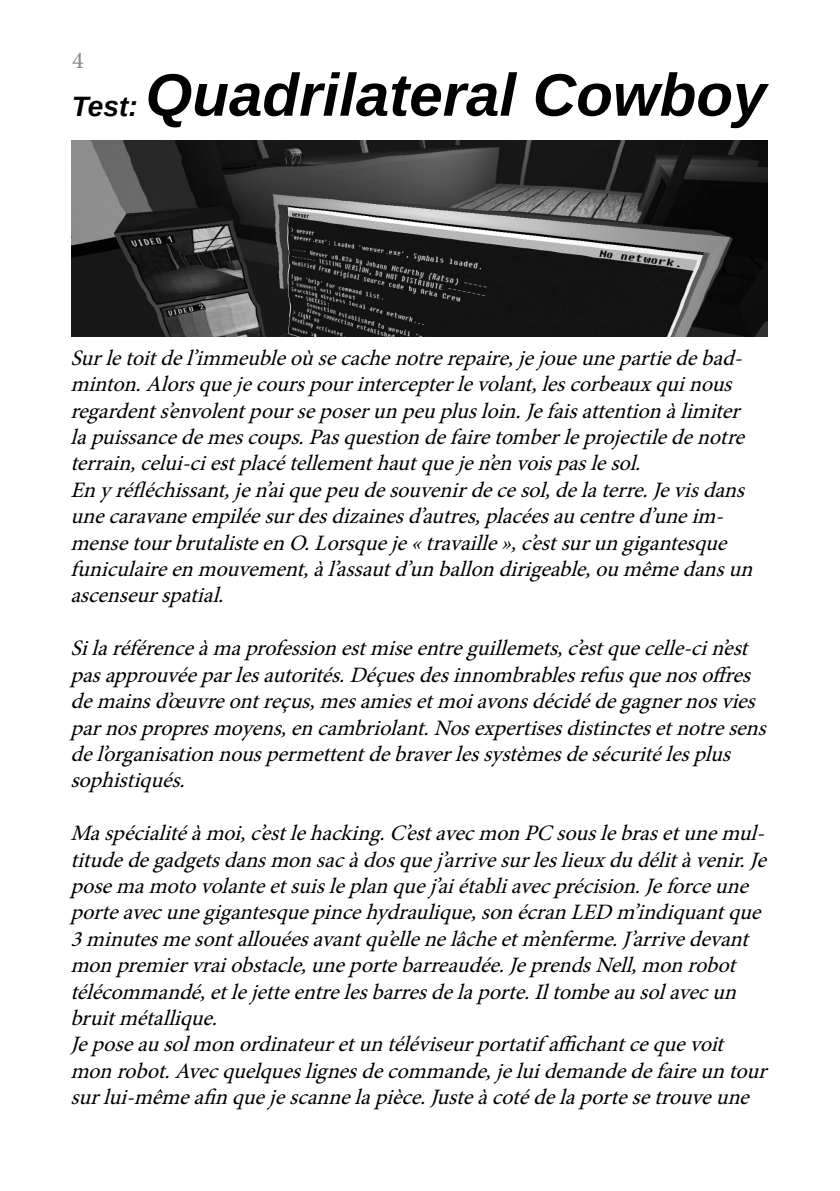
<style>
.page{position:relative;width:840px;height:1191px;background:#fff}
.page>*{position:absolute;margin:0;border:0;box-sizing:border-box;transform-origin:0 0}
.t1{font:italic 700 60px "Liberation Sans";color:#000}
.t2{font:24px "Minion Pro";color:#878787}
.t3{font:italic 22px/26.4px "Minion Pro";letter-spacing:.005em;color:#000}
.s1{font-size:28px}
</style>
<div class="page">
<img style="left:71px;top:140px;width:696px;height:196px">
<p class="t2" style="left:72px;top:45px;width:13px">4</p>
<p class="t1" style="left:72px;top:54px;width:695px"><span class="s1">Test:</span> Quadrilateral Cowboy</p>
<p class="t3" style="left:70px;top:345px;width:691px">Surletoitdel’immeubleoùsecachenotrerepaire,jejoueunepartiedebad&shy;minton.Alorsquejecourspourintercepterlevolant,lescorbeauxquinous regardents’envolentpourseposerunpeuplusloin.Jefaisattentionàlimiter lapuissancedemescoups.Pasquestiondefairetomberleprojectiledenotre terrain,celui-ciestplacétellementhautquejen’envoispaslesol.<br>Enyréfléchissant,j en’aiquepeudesouvenirdecesol,delaterre.Jevisdans unecaravaneempiléesurdesdizainesd’autres,placéesaucentred’uneim&shy;mensetourbrutalisteenO.Lorsquej e«travaille»,c’estsurungigantesque funiculaireenmouvement,àl’assautd’unballondirigeable,oumêmedansun ascenseurspatial.</p>
<p class="t3" style="left:70px;top:635px;width:704px">Silaréférenceàmaprofessionestmiseentreguillemets,c’estquecelle-cin’est pasapprouvéeparlesautorités.Déçuesdesinnombrablesrefusquenosoffres demainsd’œuvreontreçus,mesamiesetmoiavonsdécidédegagnernosvies parnospropresmoyens,encambriolant.Nosexpertisesdistinctesetnotresens del’organisationnouspermettentdebraverlessystèmesdesécuritélesplus sophistiqués.</p>
<p class="t3" style="left:70px;top:820px;width:704px">Maspécialitéàmoi,c’estlehacking.C’estavecmonPCsouslebrasetunemul&shy;titudedegadgetsdansmonsacàdosquej ’arrivesurleslieuxdudélitàvenir.Je posemamotovolanteetsuisleplanquej ’aiétabliavecprécision.Jeforceune porteavecunegigantesquepincehydraulique,sonécranLED m’indiquantque 3minutesmesontallouéesavantqu’ellenelâcheetm’enferme.J’arrivedevant monpremiervraiobstacle,uneportebarreaudée.JeprendsNell,monrobot télécommandé,etlej etteentrelesbarresdelaporte.Iltombeausolavecun bruitmétallique.</p>
<p class="t3" style="left:70px;top:1031px;width:705px">Jeposeausolmonordinateuretuntéléviseurportatif affichantcequevoit monrobot.Avecquelqueslignesdecommande,jeluidemandedefaireuntour surlui-mêmeafinquejescannelapièce.Justeàcotédelaportesetrouveune</p>
</div>
